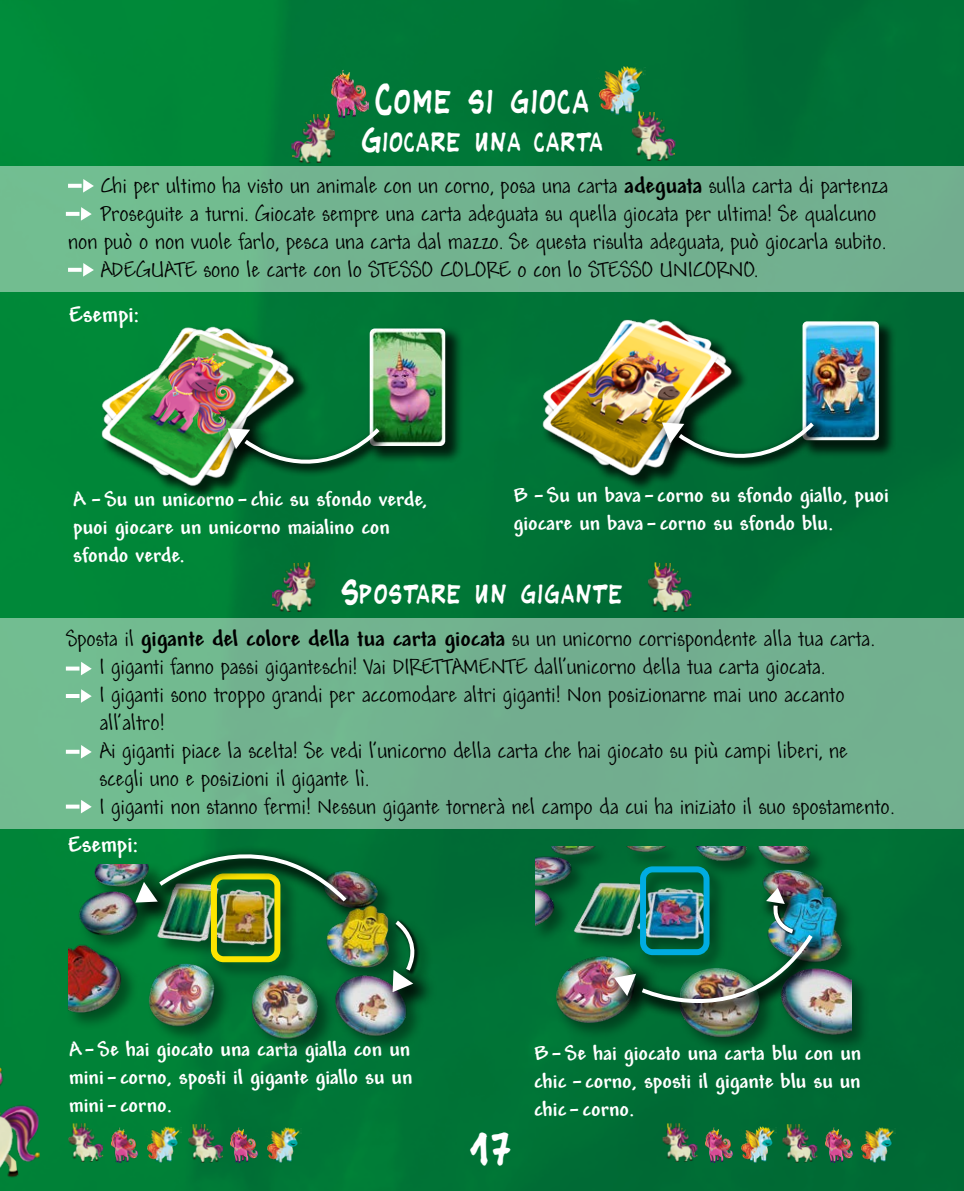
<style>
.page{position:relative;width:964px;height:1191px;background:#fff}
.page>*{position:absolute;margin:0;border:0;box-sizing:border-box;transform-origin:0 0}
.t1{font:500 38px "Handmade";color:#fff}
.t2{font:500 32px "Handmade";color:#fff}
.t3{font:500 26px "Handmade";color:#fff}
.t4{font:24px/28px "Andy";color:#000}
.t5{font:700 24px "Andy";color:#fff}
.t6{font:700 22px/28px "Andy";color:#fff;text-align:justify}
.s1{font-weight:700}
</style>
<div class="page">
<img style="left:0;top:0;width:964px;height:1191px">
<div style="left:541px;top:318px;width:208px;height:174px;background:#000;opacity:.75"></div>
<img style="left:531px;top:312px;width:207px;height:164px">
<div style="left:800px;top:319px;width:97px;height:139px;background:#000;opacity:.75"></div>
<img style="left:802px;top:321px;width:77px;height:119px">
<img style="left:0;top:1023px;width:40px;height:160px">
<div style="left:0;top:167px;width:964px;height:125px;background:#72b390"></div>
<svg style="left:68px;top:184px;width:14px;height:4px"></svg>
<svg style="left:83px;top:179px;width:11px;height:14px"></svg>
<svg style="left:68px;top:268px;width:14px;height:4px"></svg>
<svg style="left:83px;top:263px;width:11px;height:14px"></svg>
<div style="left:0;top:618px;width:964px;height:211px;background:#72b18f"></div>
<img style="left:290px;top:113px;width:46px;height:51px">
<img style="left:631px;top:111px;width:45px;height:50px">
<svg style="left:66px;top:212px;width:13px;height:4px"></svg>
<svg style="left:81px;top:207px;width:11px;height:14px"></svg>
<div style="left:367px;top:326px;width:97px;height:138px;background:#000;opacity:.75"></div>
<img style="left:370px;top:328px;width:75px;height:118px">
<img style="left:68px;top:1123px;width:35px;height:39px">
<img style="left:111px;top:1127px;width:27px;height:35px">
<img style="left:146px;top:1124px;width:36px;height:38px">
<img style="left:188px;top:1123px;width:35px;height:39px">
<img style="left:231px;top:1128px;width:27px;height:34px">
<img style="left:265px;top:1125px;width:37px;height:37px">
<img style="left:662px;top:1123px;width:35px;height:39px">
<img style="left:705px;top:1127px;width:27px;height:35px">
<img style="left:740px;top:1124px;width:36px;height:38px">
<img style="left:782px;top:1123px;width:35px;height:39px">
<img style="left:825px;top:1128px;width:27px;height:34px">
<img style="left:860px;top:1125px;width:36px;height:37px">
<div style="left:100px;top:325px;width:211px;height:178px;background:#000;opacity:.75"></div>
<img style="left:92px;top:310px;width:207px;height:185px">
<div style="left:217px;top:417px;width:57px;height:57px;background:#000;opacity:.75"></div>
<div style="left:238px;top:422px;width:155px;height:56px;background:#000;opacity:.75"></div>
<svg style="left:228px;top:424px;width:156px;height:55px;background:#1e7043"></svg>
<div style="left:651px;top:411px;width:58px;height:57px;background:#000;opacity:.75"></div>
<div style="left:673px;top:416px;width:154px;height:56px;background:#000;opacity:.75"></div>
<svg style="left:662px;top:418px;width:156px;height:55px;background:#206b45"></svg>
<div style="left:66px;top:851px;width:367px;height:205px;background:#000;opacity:.4"></div>
<img style="left:69px;top:865px;width:344px;height:176px">
<div style="left:211px;top:873px;width:69px;height:89px;border:6px solid #fbe500;border-radius:10px"></div>
<div style="left:125px;top:871px;width:57px;height:56px;background:#000;opacity:.75"></div>
<div style="left:151px;top:845px;width:216px;height:76px;background:#000;opacity:.75"></div>
<img style="left:135px;top:834px;width:216px;height:71px">
<div style="left:381px;top:959px;width:57px;height:58px;background:#000;opacity:.75"></div>
<div style="left:393px;top:918px;width:27px;height:58px;background:#000;opacity:.75"></div>
<svg style="left:391px;top:916px;width:22px;height:76px"></svg>
<div style="left:533px;top:844px;width:337px;height:211px;background:#000;opacity:.4"></div>
<img style="left:535px;top:847px;width:316px;height:200px">
<div style="left:640px;top:866px;width:69px;height:89px;border:6px solid #00ace1;border-radius:10px"></div>
<div style="left:604px;top:963px;width:56px;height:57px;background:#000;opacity:.75"></div>
<div style="left:633px;top:926px;width:199px;height:96px;background:#000;opacity:.75"></div>
<div style="left:758px;top:879px;width:46px;height:44px;background:#000;opacity:.75"></div>
<img style="left:614px;top:887px;width:202px;height:136px">
<svg style="left:66px;top:666px;width:13px;height:4px"></svg>
<svg style="left:81px;top:662px;width:11px;height:13px"></svg>
<hr style="left:66px;top:694px;width:13px;height:4px;background:#fff">
<svg style="left:81px;top:689px;width:11px;height:14px"></svg>
<svg style="left:66px;top:749px;width:13px;height:4px"></svg>
<svg style="left:81px;top:745px;width:11px;height:13px"></svg>
<svg style="left:66px;top:804px;width:13px;height:4px"></svg>
<svg style="left:81px;top:800px;width:11px;height:13px"></svg>
<img style="left:271px;top:562px;width:45px;height:50px">
<img style="left:647px;top:562px;width:45px;height:50px">
<img style="left:332px;top:70px;width:36px;height:47px">
<img style="left:596px;top:63px;width:50px;height:51px">
<h2 class="t2" style="left:375px;top:74px;width:216px">COME SI GIOCA</h2>
<p class="t3" style="left:361px;top:120px;width:243px">GIOCARE UNA CARTA</p>
<p class="t4" style="left:100px;top:172px;width:789px">Chi per ultimo ha visto un animale con un corno, posa una carta <span class="s1">adeguata</span> sulla carta di partenza</p>
<p class="t4" style="left:101px;top:200px;width:777px">Proseguite a turni. Giocate sempre una carta adeguata su quella giocata per ultima! Se qualcuno</p>
<p class="t4" style="left:68px;top:228px;width:819px">non può o non vuole farlo, pesca una carta dal mazzo. Se questa risulta adeguata, può giocarla subito.</p>
<p class="t4" style="left:100px;top:256px;width:659px">ADEGUATE sono le carte con lo STESSO COLORE o con lo STESSO UNICORNO.</p>
<p class="t5" style="left:69px;top:300px;width:72px">Esempi:</p>
<p class="t6" style="left:73px;top:486px;width:355px;text-align:left">A –Su un unicorno – chic su sfondo verde, puoi giocare un unicorno maialino con sfondo verde.</p>
<p class="t6" style="left:513px;top:482px;width:377px">B –Su un bava – corno su sfondo giallo, puoi giocare un bava – corno su sfondo blu.</p>
<p class="t3" style="left:341px;top:571px;width:284px">SPOSTARE UN GIGANTE</p>
<p class="t4" style="left:100px;top:625px;width:796px;text-indent:-33px">Sposta il <span class="s1">gigante del colore della tua carta giocata</span> su un unicorno corrispondente alla tua carta.<br>I giganti fanno passi giganteschi! Vai DIRETTAMENTE dall’unicorno della tua carta giocata.<br>I giganti sono troppo grandi per accomodare altri giganti! Non posizionarne mai uno accanto all’altro!<br>Ai giganti piace la scelta! Se vedi l’unicorno della carta che hai giocato su più campi liberi, ne scegli uno e posizioni il gigante lì.<br>I giganti non stanno fermi! Nessun gigante tornerà nel campo da cui ha iniziato il suo spostamento.</p>
<p class="t5" style="left:68px;top:831px;width:72px">Esempi:</p>
<p class="t6" style="left:69px;top:1035px;width:345px">A–Se hai giocato una carta gialla con un mini – corno, sposti il gigante giallo su un mini – corno.</p>
<h1 class="t1" style="left:469px;top:1117px;width:44px">17</h1>
<p class="t6" style="left:534px;top:1040px;width:329px">B–Se hai giocato una carta blu con un chic – corno, sposti il gigante blu su un chic – corno.</p>
</div>
